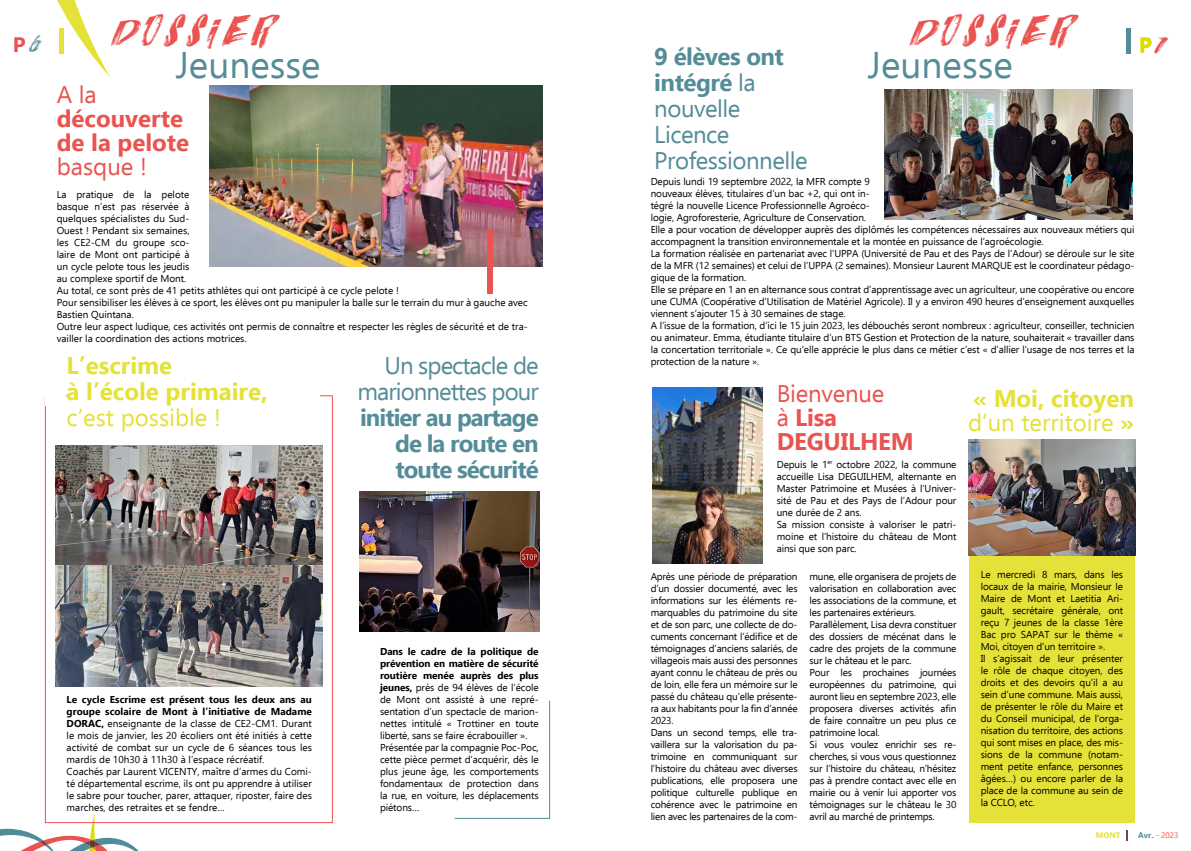
<style>
.page{position:relative;width:1191px;height:851px;background:#fff}
.page>*{position:absolute;margin:0;border:0;box-sizing:border-box;transform-origin:0 0}
.t1{font:37.1px "Ebrima";color:#548c98}
.t2{font:33.4px "Italiano";letter-spacing:.2em;color:#ea5350}
.t3{font:24px/26px "Ebrima";letter-spacing:-.02em;color:#548c98}
.t4{font:24px/24px "Ebrima";color:#e4e139}
.t5{font:700 24px/26px "Ebrima";letter-spacing:-.04em;color:#548c98;text-align:justify}
.t6{font:24px/26px "Ebrima";letter-spacing:-.04em;color:#548c98;text-align:right}
.t7{font:700 24px/26px "Ebrima";color:#e4e139}
.t8{font:700 24px/24px "Ebrima";letter-spacing:-.01em;color:#ea5350}
.t9{font:700 24px/24px "Ebrima";color:#e95350}
.t10{font:24px "Ebrima";color:#e95350}
.t11{font:700 20.9px "Ebrima";color:#ea5350}
.t12{font:700 20.9px "Ebrima";color:#dedc00}
.t13{font:10px/12px "Ebrima";letter-spacing:-.01em;color:#000}
.t14{font:700 8px "Ebrima";color:#548c98}
.t15{font:700 8px "Ebrima";color:#e4e139}
.s1{font-family:"Italiano";font-weight:400;color:#548c98}
.s2{font-weight:700}
.s3{font-family:"Italiano";font-weight:400;color:#ea5350}
.s4{font-weight:400}
.s5{font-weight:400;color:#ea5350}
</style>
<div class="page">
<svg style="left:0;top:812px;width:143px;height:38px"></svg>
<svg style="left:1126px;top:830px;width:2px;height:10px"></svg>
<svg style="left:454px;top:700px;width:96px;height:119px"></svg>
<img style="left:359px;top:491px;width:180px;height:140px">
<img style="left:209px;top:85px;width:173px;height:181px">
<img style="left:55px;top:445px;width:267px;height:241px">
<img style="left:382px;top:85px;width:161px;height:181px">
<div style="left:487px;top:229px;width:6px;height:64px;background:#ea5350"></div>
<svg style="left:57px;top:0;width:53px;height:77px"></svg>
<div style="left:1125px;top:29px;width:5px;height:25px;background:#548c98"></div>
<div style="left:969px;top:554px;width:165px;height:269px;background:#e4e139"></div>
<img style="left:884px;top:90px;width:248px;height:129px">
<img style="left:968px;top:439px;width:167px;height:116px">
<img style="left:652px;top:387px;width:110px;height:176px">
<h3 class="t11" style="left:13px;top:28px;width:28px">P<span class="s1">6</span></h3>
<h2 class="t2" style="left:110px;top:15px;width:161px">DOSSIER</h2>
<h1 class="t1" style="left:176px;top:37px;width:146px">Jeunesse</h1>
<h3 class="t10" style="left:57px;top:76px;width:42px">A la</h3>
<h3 class="t9" style="left:57px;top:105px;width:134px">découverte de la pelote</h3>
<h3 class="t10" style="left:57px;top:148px;width:92px">basque !</h3>
<p class="t13" style="left:57px;top:188px;width:472px">La pratique de la pelote<br>basque n’est pas réservée à<br>quelques spécialistes du Sud-<br>Ouest ! Pendant six semaines,<br>les CE2-CM du groupe sco-<br>laire de Mont ont participé à<br>un cycle pelote tous les jeudis<br>au complexe sportif de Mont.<br>Au total, ce sont près de 41 petits athlètes qui ont participé à ce cycle pelote !<br>Pour sensibiliser les élèves à ce sport, les élèves ont pu manipuler la balle sur le terrain du mur à gauche avec Bastien Quintana.<br>Outre leur aspect ludique, ces activités ont permis de connaître et respecter les règles de sécurité et de tra&shy;vailler la coordination des actions motrices.</p>
<h3 class="t7" style="left:67px;top:351px;width:202px">L’escrime<br>à l’école primaire,</h3>
<h3 class="t4" style="left:67px;top:405px;width:156px">c’est possible !</h3>
<h3 class="t6" style="left:357px;top:352px;width:183px">U n spectacle de marionnettes pour</h3>
<h3 class="t5" style="left:395px;top:403px;width:145px;text-indent:-35px">initier au partage de la route en toute sécurité</h3>
<p class="t13" style="left:67px;top:692px;width:247px"><span class="s2">Le cycle Escrime est présent tous les deux ans au groupe scolaire de Mont à l’initiative de Madame DORAC,</span> enseignante de la classe de CE2-CM1. Durant le mois de janvier, les 20 écoliers ont été initiés à cette activité de combat sur un cycle de 6 séances tous les mardis de 10h30 à 11h30 à l’espace récréatif.<br>Coachés par Laurent VICENTY, maître d’armes du Comi&shy;té départemental escrime, ils ont pu apprendre à utiliser le sabre pour toucher, parer, attaquer, riposter, faire des marches, des retraites et se fendre…</p>
<p class="t13" style="left:380px;top:644px;width:160px"><span class="s2">Dans le cadre de la politique de prévention en matière de sécurité routière menée auprès des plus jeunes,</span> près de 94 élèves de l’école de Mont ont assisté à une repré&shy;sentation d’un spectacle de marion&shy;nettes intitulé « Trottiner en toute liberté, sans se faire écrabouiller ».<br>Présentée par la compagnie Poc-Poc, cette pièce permet d’acquérir, dès le plus jeune âge, les comportements fondamentaux de protection dans la rue, en voiture, les déplacements piétons…</p>
<h3 class="t3" style="left:654px;top:42px;width:155px"><span class="s2">9 élèves ont intégré</span> la nouvelle<br>Licence<br>Professionnelle</h3>
<h2 class="t2" style="left:909px;top:15px;width:161px">DOSSIER</h2>
<h1 class="t1" style="left:868px;top:37px;width:146px">Jeunesse</h1>
<h3 class="t12" style="left:1139px;top:29px;width:27px">P<span class="s3">7</span></h3>
<p class="t13" style="left:650px;top:175px;width:485px">Depuis lundi 19 septembre 2022, la MFR compte 9<br>nouveaux élèves, titulaires d’un bac +2, qui ont in-<br>tégré la nouvelle Licence Professionnelle Agroéco-<br>logie, Agroforesterie, Agriculture de Conservation.<br>Elle a pour vocation de développer auprès des diplômés les compétences nécessaires aux nouveaux métiers qui accompagnent la transition environnementale et la montée en puissance de l’agroécologie.<br>La formation réalisée en partenariat avec l’UPPA (Université de Pau et des Pays de l’Adour) se déroule sur le site de la MFR (12 semaines) et celui de l’UPPA (2 semaines). Monsieur Laurent MARQUE est le coordinateur pédago&shy;gique de la formation.<br>Elle se prépare en 1 an en alternance sous contrat d’apprentissage avec un agriculteur, une coopérative ou encore une CUMA (Coopérative d’Utilisation de Matériel Agricole). Il y a environ 490 heures d’enseignement auxquelles viennent s’ajouter 15 à 30 semaines de stage.<br>A l’issue de la formation, d’ici le 15 juin 2023, les débouchés seront nombreux : agriculteur, conseiller, technicien ou animateur. Emma, étudiante titulaire d’un BTS Gestion et Protection de la nature, souhaiterait « travailler dans la concertation territoriale ». Ce qu’elle apprécie le plus dans ce métier c’est « d’allier l’usage de nos terres et la protection de la nature ».</p>
<h3 class="t8" style="left:776px;top:380px;width:138px"><span class="s4">Bienvenue<br>à</span> Lisa<br>DEGUILHEM</h3>
<p class="t13" style="left:776px;top:457px;width:181px">Depuis le 1<sup>er</sup> octobre 2022, la commune accueille Lisa DEGUILHEM, alternante en Master Patrimoine et Musées à l’Univer&shy;sité de Pau et des Pays de l’Adour pour une durée de 2 ans.<br>Sa mission consiste à valoriser le patri&shy;moine et l’histoire du château de Mont ainsi que son parc.</p>
<h3 class="t4" style="left:968px;top:385px;width:167px"><span class="s2">« Moi, citoyen </span>d’un territoire <span class="s2">»</span></h3>
<p class="t13" style="left:650px;top:569px;width:148px">Après une période de préparation d’un dossier documenté, avec les informations sur les éléments re&shy;marquables du patrimoine du site et de son parc, une collecte de do&shy;cuments concernant l’édifice et de témoignages d’anciens salariés, de villageois mais aussi des personnes ayant connu le château de près ou de loin, elle fera un mémoire sur le passé du château qu’elle présente&shy;ra aux habitants pour la fin d’année<br>2023.<br>Dans un second temps, elle tra&shy;vaillera sur la valorisation du pa&shy;trimoine en communiquant sur l’histoire du château avec diverses publications, elle proposera une politique culturelle publique en cohérence avec le patrimoine en lien avec les partenaires de la com-</p>
<p class="t13" style="left:809px;top:569px;width:148px">mune, elle organisera de projets de valorisation en collaboration avec les associations de la commune, et les partenaires extérieurs.<br>Parallèlement, Lisa devra constituer des dossiers de mécénat dans le cadre des projets de la commune sur le château et le parc.<br>Pour les prochaines journées européennes du patrimoine, qui auront lieu en septembre 2023, elle proposera diverses activités afin de faire connaître un peu plus ce patrimoine local.<br>Si vous voulez enrichir ses re&shy;cherches, si vous vous questionnez sur l’histoire du château, n’hésitez pas à prendre contact avec elle en mairie ou à venir lui apporter vos témoignages sur le château le 30 avril au marché de printemps.</p>
<p class="t13" style="left:980px;top:568px;width:144px">Le mercredi 8 mars, dans les locaux de la mairie, Monsieur le<br>Maire de Mont et Laetitia Ari&shy;gault, secrétaire générale, ont reçu 7 jeunes de la classe 1ère<br>Bac pro SAPAT sur le thème «<br>Moi, citoyen d’un territoire ».<br>Il s’agissait de leur présenter le rôle de chaque citoyen, des droits et des devoirs qu’il a au sein d’une commune. Mais aussi, de présenter le rôle du Maire et du Conseil municipal, de l’orga&shy;nisation du territoire, des actions qui sont mises en place, des mis&shy;sions de la commune (notam&shy;ment petite enfance, personnes âgées…) ou encore parler de la place de la commune au sein de la CCLO, etc.</p>
<p class="t15" style="left:1095px;top:828px;width:26px">MONT</p>
<p class="t14" style="left:1138px;top:828px;width:42px">Avr. <span class="s4">-</span> <span class="s5">2023</span></p>
</div>
